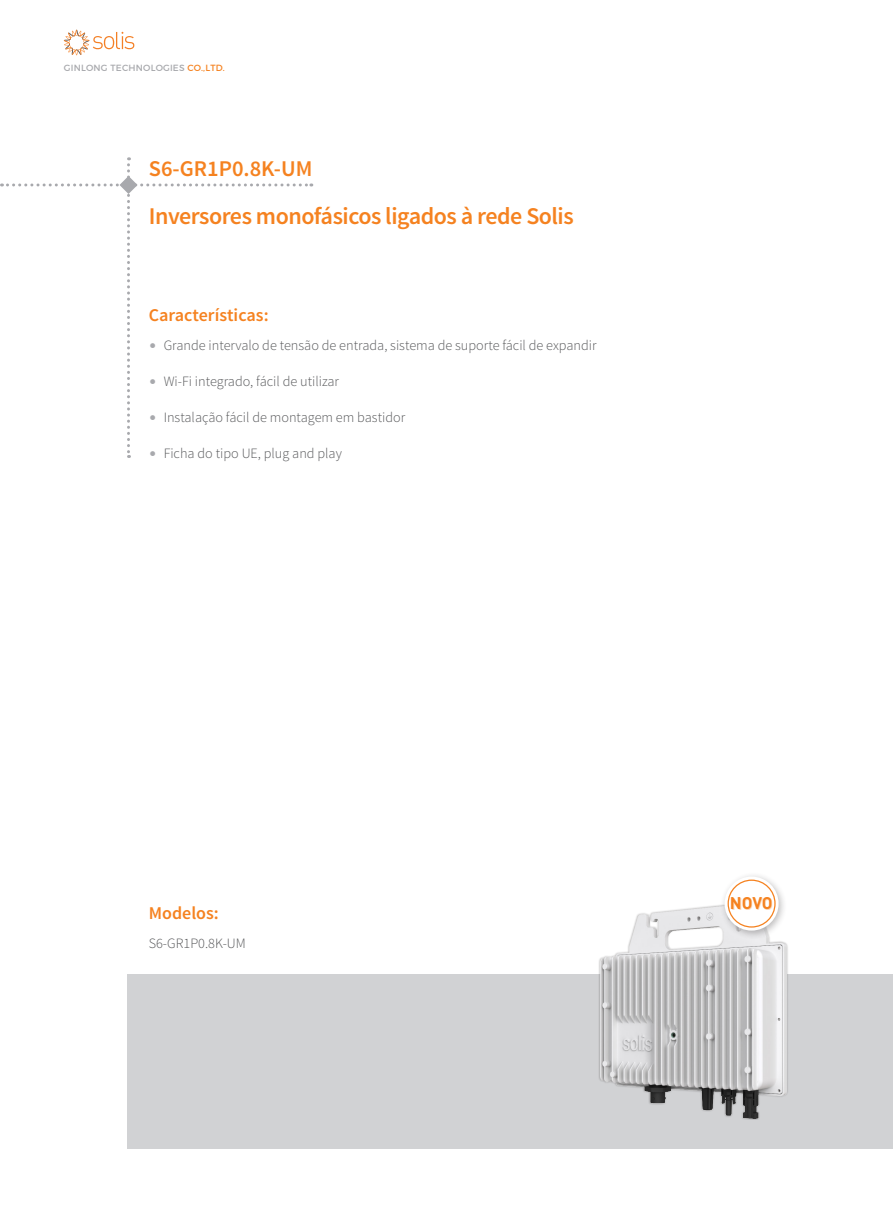
<style>
.page{position:relative;width:893px;height:1212px;background:#fff}
.page>*{position:absolute;margin:0;border:0;box-sizing:border-box;transform-origin:0 0}
.t1{font:600 24px "Source Sans Pro";letter-spacing:-.02em;color:#f58220}
.t2{font:600 22.5px "Source Sans Pro";color:#f58220}
.t3{font:600 18px "Source Sans Pro";color:#f58220}
.t4{font:700 16.8px "DIN Pro";color:#f58220}
.t5{font:300 14.25px "Source Sans Pro";color:#57585a}
.t6{font:9px "Montserrat";letter-spacing:.025em;color:#a8a9ad}
.s1{color:#f58220}
.s2{color:#a8a9ad}
</style>
<div class="page">
<div style="left:128px;top:974px;width:765px;height:174px;background:#d1d2d4"></div>
<svg style="left:64px;top:30px;width:70px;height:25px"></svg>
<div style="left:598px;top:901px;width:190px;height:219px;background:#231f20;opacity:.35"></div>
<img style="left:600px;top:903px;width:187px;height:215px">
<div style="left:719px;top:872px;width:68px;height:67px;background:#231f20;opacity:.3"></div>
<svg style="left:725px;top:876px;width:54px;height:54px"></svg>
<div style="left:728px;top:880px;width:47px;height:47px;background:#fff;border-radius:50%"></div>
<div style="left:728px;top:879px;width:48px;height:48px;border:1px solid #f58220;border-radius:50%"></div>
<svg style="left:1px;top:157px;width:311px;height:301px"></svg>
<p class="t6" style="left:64px;top:63px;width:163px">GINLONG TECHNOLOGIES <span class="s1">CO.,LTD.</span></p>
<h2 class="t2" style="left:149px;top:154px;width:165px">S6-GR1P0.8K-UM</h2>
<h1 class="t1" style="left:149px;top:201px;width:426px">Inversores monofásicos ligados à rede Solis</h1>
<p class="t3" style="left:149px;top:304px;width:121px">Características:</p>
<p class="t5" style="left:149px;top:337px;width:449px"><span class="s2">•</span> Grande intervalo de tensão de entrada, sistema de suporte fácil de expandir</p>
<p class="t5" style="left:149px;top:373px;width:192px"><span class="s2">•</span> Wi-Fi integrado, fácil de utilizar</p>
<p class="t5" style="left:149px;top:409px;width:258px"><span class="s2">•</span> Instalação fácil de montagem em bastidor</p>
<p class="t5" style="left:149px;top:445px;width:195px"><span class="s2">•</span> Ficha do tipo UE, plug and play</p>
<p class="t3" style="left:149px;top:902px;width:71px">Modelos:</p>
<p class="t5" style="left:149px;top:935px;width:99px">S6-GR1P0.8K-UM</p>
<p class="t4" style="left:730px;top:892px;width:44px">NOVO</p>
</div>
